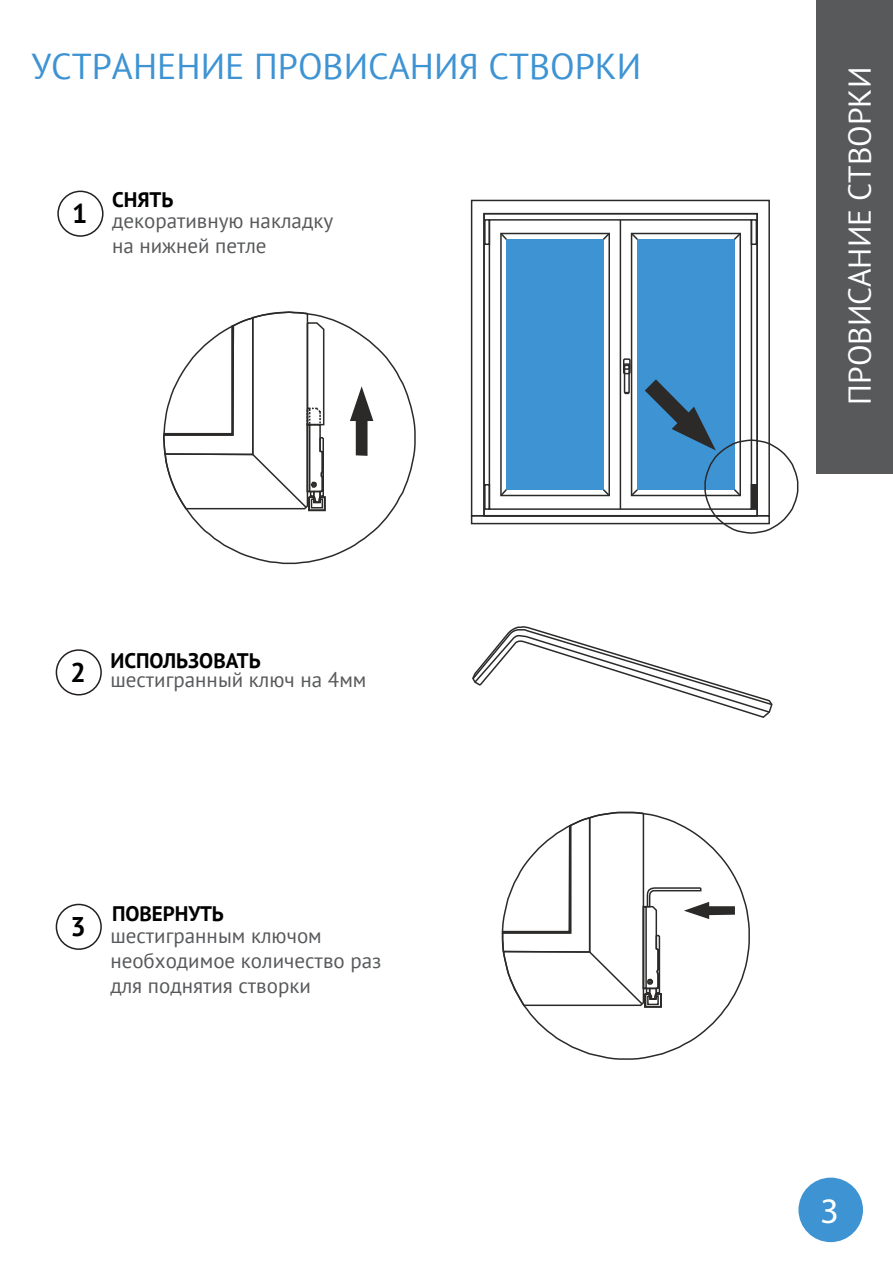
<style>
.page{position:relative;width:893px;height:1263px;background:#fff}
.page>*{position:absolute;margin:0;border:0;box-sizing:border-box;transform-origin:0 0}
.t1{font:36px "PT Sans";color:#3e93d3}
.t2{font:36px "Myriad Pro";color:#fff}
.t3{font:31.5px "PT Sans";color:#fff}
.t4{font:700 27px "PT Sans";color:#000}
.t5{font:21px/25.2px "PT Sans";color:#58595b}
.t6{font:700 21px "PT Sans";color:#000}
</style>
<div class="page">
<div style="left:789px;top:1169px;width:82px;height:81px;border:4px solid #fff;border-radius:50%"></div>
<div style="left:798px;top:1178px;width:65px;height:64px;background:#3e93d3;border-radius:50%"></div>
<div style="left:817px;top:0;width:76px;height:473px;background:#58595b"></div>
<div style="left:471px;top:200px;width:299px;height:316px;border:2px solid #2b2a29"></div>
<div style="left:471px;top:515px;width:299px;height:9px;border:2px solid #2b2a29"></div>
<svg style="left:621px;top:357px;width:10px;height:38px"></svg>
<div style="left:483px;top:213px;width:275px;height:303px;border:2px solid #2b2a29"></div>
<div style="left:489px;top:219px;width:263px;height:291px;border:2px solid #2b2a29"></div>
<hr style="left:620px;top:220px;width:1px;height:289px;background:#2b2a29">
<div style="left:637px;top:239px;width:97px;height:251px;background:#3e93d3"></div>
<div style="left:631px;top:233px;width:110px;height:263px;border:2px solid #2b2a29"></div>
<div style="left:506px;top:239px;width:97px;height:251px;background:#3e93d3"></div>
<div style="left:500px;top:233px;width:110px;height:263px;border:2px solid #2b2a29"></div>
<svg style="left:500px;top:232px;width:8px;height:9px"></svg>
<svg style="left:601px;top:232px;width:9px;height:9px"></svg>
<svg style="left:630px;top:232px;width:9px;height:9px"></svg>
<svg style="left:732px;top:232px;width:9px;height:9px"></svg>
<svg style="left:500px;top:488px;width:8px;height:9px"></svg>
<svg style="left:601px;top:488px;width:9px;height:9px"></svg>
<svg style="left:630px;top:488px;width:9px;height:9px"></svg>
<svg style="left:645px;top:379px;width:154px;height:155px"></svg>
<svg style="left:472px;top:626px;width:301px;height:92px"></svg>
<div style="left:484px;top:484px;width:6px;height:26px;border:2px solid #2b2a29"></div>
<div style="left:484px;top:219px;width:6px;height:26px;border:2px solid #2b2a29"></div>
<div style="left:751px;top:484px;width:6px;height:26px;background:#2b2a29"></div>
<div style="left:751px;top:219px;width:6px;height:26px;border:2px solid #2b2a29"></div>
<svg style="left:187px;top:317px;width:229px;height:248px"></svg>
<svg style="left:163px;top:311px;width:164px;height:201px"></svg>
<svg style="left:350px;top:386px;width:23px;height:70px"></svg>
<svg style="left:526px;top:876px;width:224px;height:184px"></svg>
<svg style="left:501px;top:811px;width:234px;height:198px"></svg>
<div style="left:57px;top:191px;width:47px;height:46px;border:2px solid #231f20;border-radius:50%"></div>
<div style="left:56px;top:649px;width:46px;height:47px;border:2px solid #231f20;border-radius:50%"></div>
<div style="left:56px;top:904px;width:46px;height:46px;border:2px solid #231f20;border-radius:50%"></div>
<h1 class="t1" style="left:31px;top:43px;width:611px">УСТРАНЕНИЕ ПРОВИСАНИЯ СТВОРКИ</h1>
<p class="t4" style="left:72px;top:196px;width:17px">1</p>
<p class="t6" style="left:112px;top:186px;width:63px">СНЯТЬ</p>
<p class="t5" style="left:112px;top:207px;width:223px">декоративную накладку на нижней петле</p>
<p class="t4" style="left:70px;top:655px;width:17px">2</p>
<p class="t6" style="left:110px;top:647px;width:152px">ИСПОЛЬЗОВАТЬ</p>
<p class="t5" style="left:110px;top:667px;width:258px">шестигранный ключ на 4мм</p>
<p class="t4" style="left:70px;top:909px;width:17px">3</p>
<p class="t6" style="left:112px;top:900px;width:113px">ПОВЕРНУТЬ</p>
<p class="t5" style="left:110px;top:922px;width:272px">шестигранным ключом необходимое количество раз для поднятия створки</p>
<h2 class="t3" style="left:839px;top:405px;width:339px;rotate:-90deg">ПРОВИСАНИЕ СТВОРКИ</h2>
<h1 class="t2" style="left:821px;top:1189px;width:20px">3</h1>
</div>
